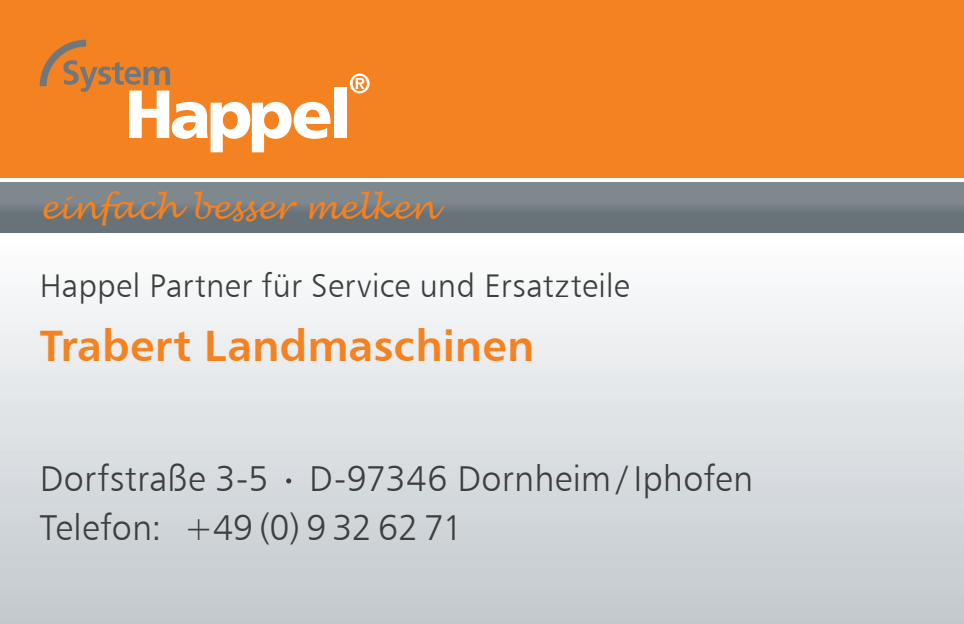
<style>
.page{position:relative;width:964px;height:624px;background:#fff}
.page>*{position:absolute;margin:0;border:0;box-sizing:border-box;transform-origin:0 0}
.t1{font:44px "Humanist 777 BT Bold B";color:#f58220}
.t2{font:36px/48px "Humanist 777 BT Light B";letter-spacing:.005em;color:#3e3e3f}
.t3{font:32.8px "Humanist 777 BT Light B";letter-spacing:.015em;color:#3e3e3f}
.t4{font:italic 32.4px "Lucida Handwriting";letter-spacing:-.005em;color:#f58220}
</style>
<div class="page">
<div style="left:0;top:232px;width:964px;height:392px;background:linear-gradient(to bottom,#fefefe,#c1c8cd)"></div>
<div style="left:0;top:183px;width:964px;height:49px;background:#737e84"></div>
<div style="left:0;top:0;width:964px;height:177px;background:#f58220"></div>
<div style="left:334px;top:87px;width:12px;height:51px;background:#fff"></div>
<svg style="left:40px;top:40px;width:290px;height:112px"></svg>
<svg style="left:350px;top:74px;width:20px;height:19px"></svg>
<svg style="left:286px;top:478px;width:5px;height:5px"></svg>
<p class="t4" style="left:40px;top:188px;width:398px">einfach besser melken</p>
<p class="t3" style="left:40px;top:265px;width:592px">Happel Partner für Service und Ersatzteile</p>
<p class="t1" style="left:40px;top:318px;width:496px">Trabert Landmaschinen</p>
<p class="t2" style="left:40px;top:454px;width:715px">Dorfstraße 3-5 D-97346 Dornheim / Iphofen<br>Telefon: +49 (0) 9 32 62 71</p>
</div>
